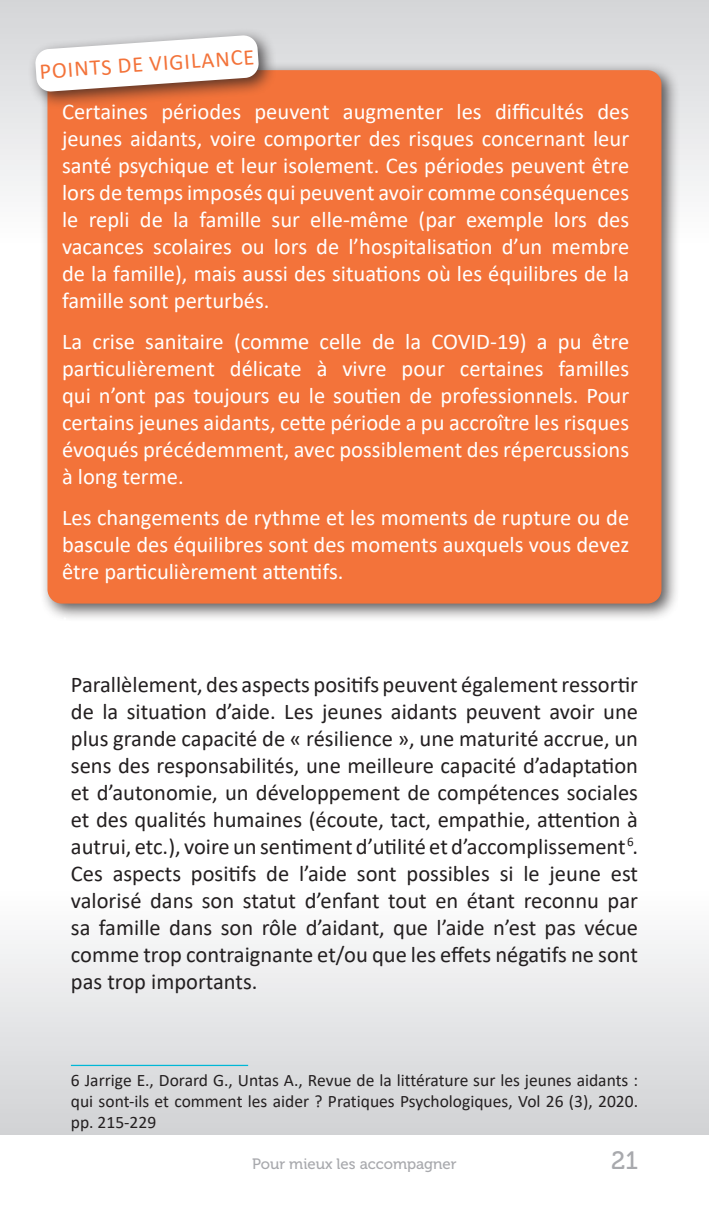
<style>
.page{position:relative;width:709px;height:1205px;background:#fff}
.page>*{position:absolute;margin:0;border:0;box-sizing:border-box;transform-origin:0 0}
.t1{font:25px "Museo 500";color:#a8a9ad}
.t2{font:22.5px/27px "Calibri";color:#fff;text-align:justify}
.t3{font:22.5px/27px "Calibri";color:#231f20;text-align:justify}
.t4{font:22.5px "Calibri";color:#f3733a}
.t5{font:17.5px/21px "Calibri";color:#231f20;text-align:justify}
.t6{font:15px "Museo 500";color:#a8a9ad}
.t7{font:13px "Calibri";color:#231f20}
</style>
<div class="page">
<div style="left:0;top:887px;width:709px;height:247px;background:linear-gradient(to bottom,#fefeff,#d0d2d4)"></div>
<div style="left:0;top:0;width:709px;height:247px;background:linear-gradient(to bottom,#d4d5d7,#fefefe)"></div>
<hr style="left:71px;top:1065px;width:177px;height:1px;background:#00b7d6">
<div style="left:39px;top:61px;width:641px;height:561px;background:#231f20;opacity:.75"></div>
<div style="left:47px;top:70px;width:614px;height:533px;background:#f3733a;border-radius:14px"></div>
<div style="left:28px;top:28px;width:249px;height:81px;background:#231f20;opacity:.75"></div>
<svg style="left:35px;top:35px;width:224px;height:57px"></svg>
<p class="t4" style="left:38px;top:56px;width:217px;rotate:-4deg">POINTS DE VIGILANCE</p>
<p class="t2" style="left:62px;top:97px;width:568px">Certaines périodes peuvent augmenter les difficultés des jeunes aidants, voire comporter des risques concernant leur santé psychique et leur isolement. Ces périodes peuvent être lors de temps imposés qui peuvent avoir comme conséquences le repli de la famille sur elle-même (par exemple lors des vacances scolaires ou lors de l’hospitalisation d’un membre de la famille), mais aussi des situations où les équilibres de la famille sont perturbés.</p>
<p class="t2" style="left:62px;top:327px;width:568px">La crise sanitaire (comme celle de la COVID-19) a pu être particulièrement délicate à vivre pour certaines familles qui n’ont pas toujours eu le soutien de professionnels. Pour certains jeunes aidants, cette période a pu accroître les risques évoqués précédemment, avec possiblement des répercussions à long terme.</p>
<p class="t2" style="left:62px;top:503px;width:568px">Les changements de rythme et les moments de rupture ou de bascule des équilibres sont des moments auxquels vous devez être particulièrement attentifs.</p>
<p class="t3" style="left:71px;top:670px;width:568px">Parallèlement, des aspects positifs peuvent également ressortir de la situation d’aide. Les jeunes aidants peuvent avoir une plus grande capacité de « résilience », une maturité accrue, un sens des responsabilités, une meilleure capacité d’adaptation et d’autonomie, un développement de compétences sociales et des qualités humaines (écoute, tact, empathie, attention à autrui, etc.), voire un sentiment d’utilité et d’accomplissement<sup>1</sup>.<br>Ces aspects positifs de l’aide sont possibles si le jeune est valorisé dans son statut d’enfant tout en étant reconnu par sa famille dans son rôle d’aidant, que l’aide n’est pas vécue comme trop contraignante et/ou que les effets négatifs ne sont pas trop importants.</p>
<p class="t7" style="left:627px;top:832px;width:8px">6</p>
<p class="t5" style="left:71px;top:1069px;width:568px">6 Jarrige E., Dorard G., Untas A., Revue de la littérature sur les jeunes aidants : qui sont-ils et comment les aider ? Pratiques Psychologiques, Vol 26 (3), 2020. pp. 215-229</p>
<p class="t6" style="left:252px;top:1155px;width:206px">Pour mieux les accompagner</p>
<p class="t1" style="left:611px;top:1147px;width:28px">21</p>
</div>
